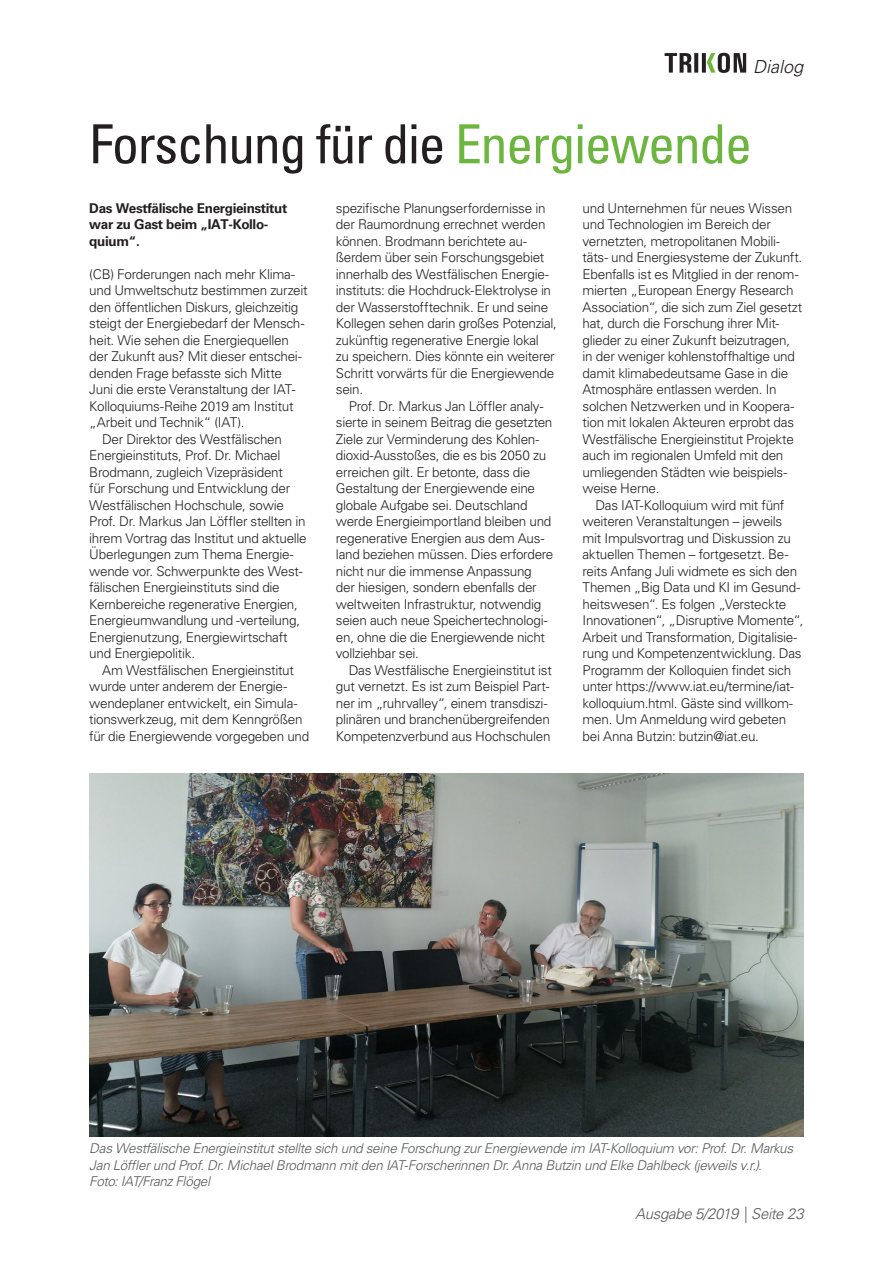
<style>
.page{position:relative;width:893px;height:1263px;background:#fff}
.page>*{position:absolute;margin:0;border:0;box-sizing:border-box;transform-origin:0 0}
.t1{font:condensed 54px "Univers LT Std";letter-spacing:-.025em;color:#231f20}
.t2{font:italic 300 18px "Univers LT Std";color:#231f20}
.t3{font:italic 300 15px "Univers LT Std";letter-spacing:-.025em;color:#57585a}
.t4{font:300 13.5px/16.5px "Univers LT Std";letter-spacing:-.02em;color:#231f20}
.t5{font:italic 300 13.5px/16.5px "Univers LT Std";letter-spacing:-.02em;color:#57585a}
.t6{font:700 13.5px/16.5px "Univers LT Std";letter-spacing:-.025em;color:#231f20}
.s1{color:#6cb640}
</style>
<div class="page">
<svg style="left:665px;top:53px;width:81px;height:20px"></svg>
<img style="left:89px;top:774px;width:715px;height:363px">
<h2 class="t2" style="left:753px;top:55px;width:52px">Dialog</h2>
<h1 class="t1" style="left:89px;top:110px;width:664px">Forschung für die <span class="s1">Energiewende</span></h1>
<p class="t6" style="left:89px;top:200px;width:200px">Das Westfälische Energieinstitut war zu Gast beim „IAT-Kollo&shy;quium“.</p>
<p class="t4" style="left:89px;top:266px;width:207px">(CB) Forderungen nach mehr Klima-</p>
<p class="t4" style="left:89px;top:282px;width:220px">und Umweltschutz bestimmen zurzeit</p>
<p class="t4" style="left:89px;top:299px;width:211px">den öffentlichen Diskurs, gleichzeitig</p>
<p class="t4" style="left:89px;top:315px;width:217px">steigt der Energiebedarf der Mensch-</p>
<p class="t4" style="left:89px;top:332px;width:201px">heit. Wie sehen die Energiequellen</p>
<p class="t4" style="left:89px;top:348px;width:214px">der Zukunft aus? Mit dieser entschei-</p>
<p class="t4" style="left:89px;top:365px;width:194px">denden Frage befasste sich Mitte</p>
<p class="t4" style="left:89px;top:381px;width:208px">Juni die erste Veranstaltung der IAT-</p>
<p class="t4" style="left:89px;top:398px;width:206px">Kolloquiums-Reihe 2019 am Institut</p>
<p class="t4" style="left:89px;top:414px;width:157px">„Arbeit und Technik“ (IAT).</p>
<p class="t4" style="left:102px;top:431px;width:181px">Der Direktor des Westfälischen</p>
<p class="t4" style="left:89px;top:447px;width:193px">Energieinstituts, Prof. Dr. Michael</p>
<p class="t4" style="left:89px;top:464px;width:195px">Brodmann, zugleich Vizepräsident</p>
<p class="t4" style="left:89px;top:480px;width:202px">für Forschung und Entwicklung der</p>
<p class="t4" style="left:89px;top:497px;width:196px">Westfälischen Hochschule, sowie</p>
<p class="t4" style="left:89px;top:513px;width:218px">Prof. Dr. Markus Jan Löffler stellten in</p>
<p class="t4" style="left:89px;top:530px;width:219px">ihrem Vortrag das Institut und aktuelle</p>
<p class="t4" style="left:89px;top:546px;width:206px">Überlegungen zum Thema Energie-</p>
<p class="t4" style="left:89px;top:563px;width:215px">wende vor. Schwerpunkte des West-</p>
<p class="t4" style="left:89px;top:579px;width:192px">fälischen Energieinstituts sind die</p>
<p class="t4" style="left:89px;top:596px;width:210px">Kernbereiche regenerative Energien,</p>
<p class="t4" style="left:89px;top:612px;width:212px">Energieumwandlung und -verteilung,</p>
<p class="t4" style="left:89px;top:629px;width:200px">Energienutzung, Energiewirtschaft</p>
<p class="t4" style="left:89px;top:645px;width:107px">und Energiepolitik.</p>
<p class="t4" style="left:102px;top:662px;width:193px">Am Westfälischen Energieinstitut</p>
<p class="t4" style="left:89px;top:678px;width:199px">wurde unter anderem der Energie-</p>
<p class="t4" style="left:89px;top:695px;width:210px">wendeplaner entwickelt, ein Simula-</p>
<p class="t4" style="left:89px;top:711px;width:215px">tionswerkzeug, mit dem Kenngrößen</p>
<p class="t4" style="left:89px;top:728px;width:222px">für die Energiewende vorgegeben und</p>
<p class="t4" style="left:583px;top:200px;width:221px">und Unternehmen für neues Wissen und Technologien im Bereich der vernetzten, metropolitanen Mobili&shy;täts- und Energiesysteme der Zukunft.<br>Ebenfalls ist es Mitglied in der renom&shy;mierten „European Energy Research Association“, die sich zum Ziel gesetzt hat, durch die Forschung ihrer Mit&shy;glieder zu einer Zukunft beizutragen, in der weniger kohlenstoffhaltige und damit klimabedeutsame Gase in die Atmosphäre entlassen werden. In solchen Netzwerken und in Koopera&shy;tion mit lokalen Akteuren erprobt das Westfälische Energieinstitut Projekte auch im regionalen Umfeld mit den umliegenden Städten wie beispiels&shy;weise Herne.</p>
<p class="t4" style="left:583px;top:497px;width:222px;text-indent:13px">Das IAT-Kolloquium wird mit fünf weiteren Veranstaltungen – jeweils mit Impulsvortrag und Diskussion zu aktuellen Themen – fortgesetzt. Be&shy;reits Anfang Juli widmete es sich den Themen „Big Data und KI im Gesund&shy;heitswesen“. Es folgen „Versteckte Innovationen“, „Disruptive Momente“, Arbeit und Transformation, Digitalisie&shy;rung und Kompetenzentwicklung. Das Programm der Kolloquien findet sich unter https://www.iat.eu/termine/iat&shy;kolloquium.html. Gäste sind willkom&shy;men. Um Anmeldung wird gebeten bei Anna Butzin: butzin@iat.eu.</p>
<p class="t4" style="left:336px;top:200px;width:223px">spezifische Planungserfordernisse in der Raumordnung errechnet werden können. Brodmann berichtete au&shy;ßerdem über sein Forschungsgebiet innerhalb des Westfälischen Energie&shy;instituts: die Hochdruck-Elektrolyse in der Wasserstofftechnik. Er und seine Kollegen sehen darin großes Potenzial, zukünftig regenerative Energie lokal<br>zu speichern. Dies könnte ein weiterer Schritt vorwärts für die Energiewende sein.</p>
<p class="t4" style="left:336px;top:398px;width:219px;text-indent:13px">Prof. Dr. Markus Jan Löffler analy&shy;sierte in seinem Beitrag die gesetzten Ziele zur Verminderung des Kohlen&shy;dioxid-Ausstoßes, die es bis 2050 zu erreichen gilt. Er betonte, dass die Gestaltung der Energiewende eine globale Aufgabe sei. Deutschland werde Energieimportland bleiben und regenerative Energien aus dem Aus&shy;land beziehen müssen. Dies erfordere nicht nur die immense Anpassung der hiesigen, sondern ebenfalls der weltweiten Infrastruktur, notwendig seien auch neue Speichertechnologi&shy;en, ohne die die Energiewende nicht vollziehbar sei.</p>
<p class="t4" style="left:336px;top:662px;width:217px;text-indent:13px">Das Westfälische Energieinstitut ist gut vernetzt. Es ist zum Beispiel Part&shy;ner im „ruhrvalley“, einem transdiszi&shy;plinären und branchenübergreifenden Kompetenzverbund aus Hochschulen</p>
<p class="t5" style="left:89px;top:1140px;width:705px">Das Westfälische Energieinstitut stellte sich und seine Forschung zur Energiewende im IAT-Kolloquium vor: Prof. Dr. Markus<br>Jan Löffler und Prof. Dr. Michael Brodmann mit den IAT-Forscherinnen Dr. Anna Butzin und Elke Dahlbeck (jeweils v.r.).<br>Foto: IAT/Franz Flögel</p>
<p class="t3" style="left:635px;top:1205px;width:170px">Ausgabe 5/2019 | Seite 23</p>
</div>
